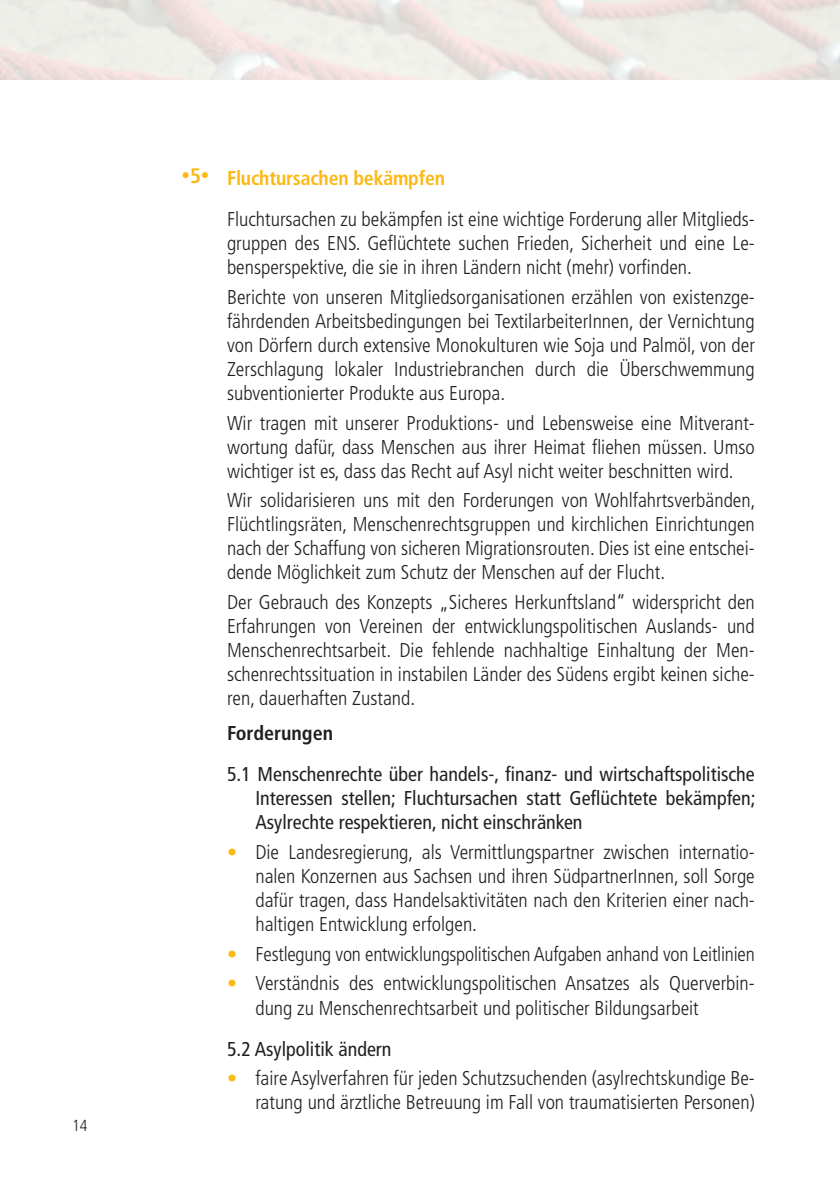
<style>
.page{position:relative;width:840px;height:1191px;background:#fff}
.page>*{position:absolute;margin:0;border:0;box-sizing:border-box;transform-origin:0 0}
.t1{font:24px "Times New Roman";color:#fcb814}
.t2{font:300 condensed 20px/24px "Frutiger";color:#231f20;text-align:justify}
.t3{font:condensed 20px/24px "Frutiger";color:#231f20;text-align:justify}
.t4{font:700 condensed 20px "Frutiger";letter-spacing:-.01em;color:#fcb814}
.t5{font:700 condensed 20px "Frutiger";color:#231f20}
.t6{font:300 condensed 16px "Frutiger";color:#231f20}
.s1{font-family:"Frutiger";font-weight:700;font-stretch:condensed;font-size:21px}
.s2{color:#fcb814}
</style>
<div class="page">
<p class="t6" style="left:72px;top:1116px;width:17px">14</p>
<p class="t1" style="left:181px;top:158px;width:29px">•<span class="s1">5</span>•</p>
<p class="t4" style="left:227px;top:166px;width:219px">Fluchtursachen bekämpfen</p>
<p class="t2" style="left:227px;top:207px;width:529px">Fluchtursachen zu bekämpfen ist eine wichtige Forderung aller Mitglieds&shy;gruppen des ENS. Geflüchtete suchen Frieden, Sicherheit und eine Le&shy;bensperspektive, die sie in ihren Ländern nicht (mehr) vorfinden.</p>
<p class="t2" style="left:227px;top:285px;width:529px">Berichte von unseren Mitgliedsorganisationen erzählen von existenzge&shy;fährdenden Arbeitsbedingungen bei TextilarbeiterInnen, der Vernichtung von Dörfern durch extensive Monokulturen wie Soja und Palmöl, von der Zerschlagung lokaler Industriebranchen durch die Überschwemmung subventionierter Produkte aus Europa.</p>
<p class="t2" style="left:227px;top:411px;width:529px">Wir tragen mit unserer Produktions- und Lebensweise eine Mitverant&shy;wortung dafür, dass Menschen aus ihrer Heimat fliehen müssen. Umso wichtiger ist es, dass das Recht auf Asyl nicht weiter beschnitten wird.</p>
<p class="t2" style="left:227px;top:488px;width:529px">Wir solidarisieren uns mit den Forderungen von Wohlfahrtsverbänden, Flüchtlingsräten, Menschenrechtsgruppen und kirchlichen Einrichtungen nach der Schaffung von sicheren Migrationsrouten. Dies ist eine entschei&shy;dende Möglichkeit zum Schutz der Menschen auf der Flucht.</p>
<p class="t2" style="left:227px;top:590px;width:529px">Der Gebrauch des Konzepts „Sicheres Herkunftsland“ widerspricht den Erfahrungen von Vereinen der entwicklungspolitischen Auslands- und Menschenrechtsarbeit. Die fehlende nachhaltige Einhaltung der Men&shy;schenrechtssituation in instabilen Länder des Südens ergibt keinen siche&shy;ren, dauerhaften Zustand.</p>
<p class="t5" style="left:227px;top:721px;width:107px">Forderungen</p>
<p class="t3" style="left:255px;top:762px;width:501px;text-indent:-28px">5.1 Menschenrechte über handels-, finanz- und wirtschaftspolitische Interessen stellen; Fluchtursachen statt Geflüchtete bekämpfen; Asylrechte respektieren, nicht einschränken</p>
<p class="t2" style="left:255px;top:840px;width:500px;text-indent:-28px"><span class="s2">•</span> Die Landesregierung, als Vermittlungspartner zwischen internatio&shy;nalen Konzernen aus Sachsen und ihren SüdpartnerInnen, soll Sorge dafür tragen, dass Handelsaktivitäten nach den Kriterien einer nach&shy;haltigen Entwicklung erfolgen.</p>
<p class="t2" style="left:227px;top:942px;width:529px"><span class="s2">•</span> Festlegung von entwicklungspolitischen Aufgaben anhand von Leitlinien</p>
<p class="t2" style="left:255px;top:971px;width:500px;text-indent:-28px"><span class="s2">•</span> Verständnis des entwicklungspolitischen Ansatzes als Querverbin&shy;dung zu Menschenrechtsarbeit und politischer Bildungsarbeit</p>
<p class="t3" style="left:227px;top:1036px;width:166px">5.2 Asylpolitik ändern</p>
<p class="t2" style="left:227px;top:1066px;width:529px;text-align:right"><span class="s2">•</span> faire Asylverfahren für jeden Schutzsuchenden (asylrechtskundige Be&shy;ratung und ärztliche Betreuung im Fall von traumatisierten Personen)</p>
</div>
